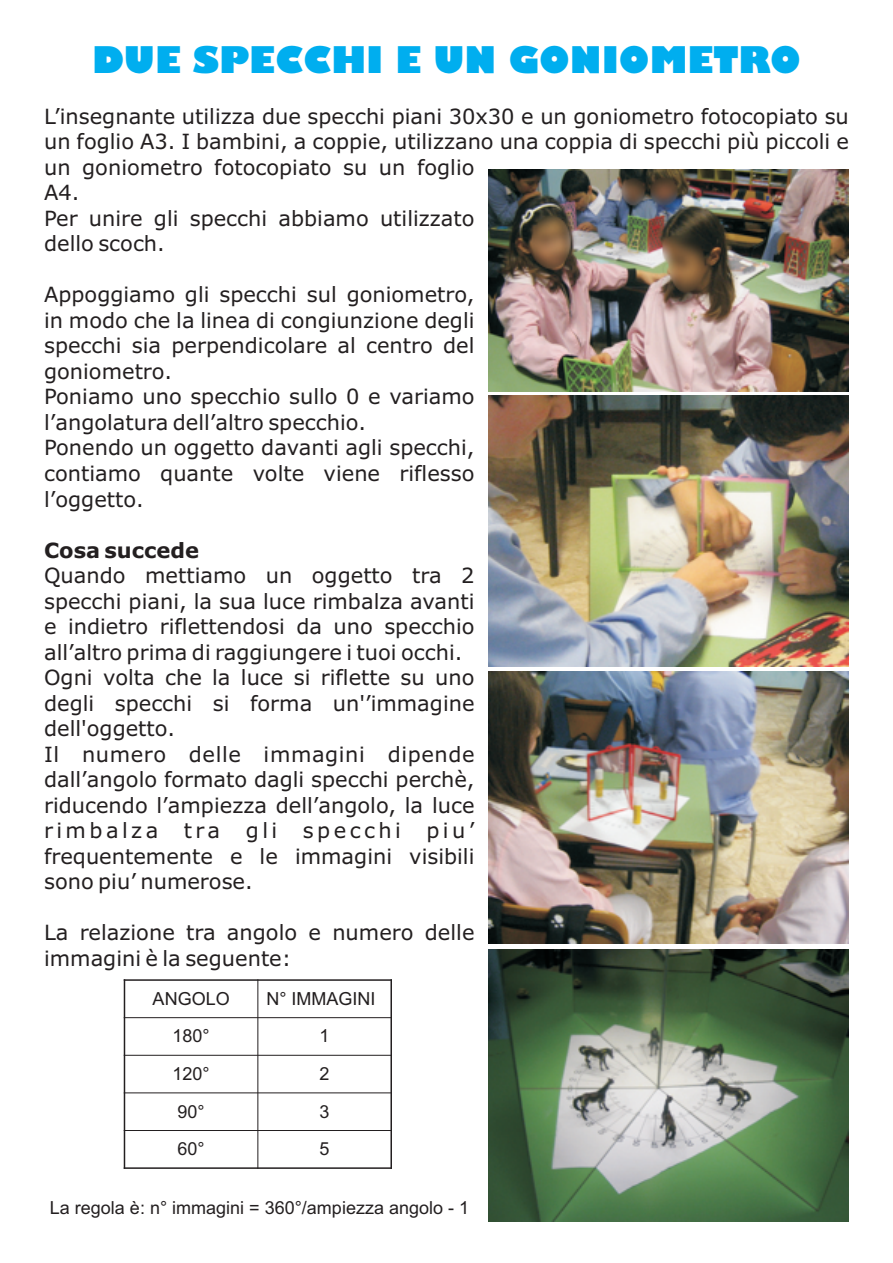
<style>
.page{position:relative;width:893px;height:1263px;background:#fff}
.page>*{position:absolute;margin:0;border:0;box-sizing:border-box;transform-origin:0 0}
.t1{font:800 36px "Gill Sans";color:#00aeef}
.t2{font:21px/25.5px "Verdana";color:#231f20}
.t3{font:700 21px "Verdana";color:#231f20}
.t4{font:18px "Arial";color:#231f20}
</style>
<div class="page">
<img style="left:488px;top:672px;width:360px;height:271px">
<img style="left:488px;top:395px;width:360px;height:272px">
<img style="left:488px;top:950px;width:360px;height:271px">
<img style="left:488px;top:169px;width:360px;height:222px">
<hr style="left:124px;top:979px;width:1px;height:190px;background:#231f20">
<hr style="left:257px;top:979px;width:1px;height:190px;background:#231f20">
<hr style="left:390px;top:979px;width:2px;height:190px;background:#231f20">
<hr style="left:124px;top:1167px;width:268px;height:2px;background:#231f20">
<hr style="left:124px;top:1130px;width:268px;height:1px;background:#231f20">
<hr style="left:124px;top:1092px;width:268px;height:1px;background:#231f20">
<hr style="left:124px;top:1055px;width:268px;height:1px;background:#231f20">
<hr style="left:124px;top:1017px;width:268px;height:1px;background:#231f20">
<hr style="left:124px;top:979px;width:268px;height:2px;background:#231f20">
<h1 class="t1" style="left:92px;top:46px;width:710px">DUE SPECCHI E UN GONIOMETRO</h1>
<p class="t2" style="left:44px;top:105px;width:806px">L’insegnante utilizza due specchi piani 30x30 e un goniometro fotocopiato su un foglio A3. I bambini, a coppie, utilizzano una coppia di specchi più piccoli e un goniometro fotocopiato su un foglio<br>A4.<br>Per unire gli specchi abbiamo utilizzato<br>dello scoch.</p>
<p class="t2" style="left:44px;top:284px;width:432px">Appoggiamo gli specchi sul goniometro, in modo che la linea di congiunzione degli specchi sia perpendicolare al centro del goniometro.<br>Poniamo uno specchio sullo 0 e variamo l’angolatura dell’altro specchio.<br>Ponendo un oggetto davanti agli specchi, contiamo quante volte viene riflesso l’oggetto.</p>
<p class="t3" style="left:44px;top:541px;width:157px">Cosa succede</p>
<p class="t2" style="left:44px;top:564px;width:432px">Quando mettiamo un oggetto tra 2 specchi piani, la sua luce rimbalza avanti e indietro riflettendosi da uno specchio all’altro prima di raggiungere i tuoi occhi.<br>Ogni volta che la luce si riflette su uno degli specchi si forma un'’immagine dell'oggetto.<br>Il numero delle immagini dipende dall’angolo formato dagli specchi perchè, riducendo l’ampiezza dell’angolo, la luce rimbalza tra gli specchi piu’ frequentemente e le immagini visibili sono piu’ numerose.</p>
<p class="t2" style="left:44px;top:922px;width:432px">La relazione tra angolo e numero delle immagini è la seguente:</p>
<p class="t4" style="left:153px;top:992px;width:79px">ANGOLO</p>
<p class="t4" style="left:266px;top:992px;width:111px">N° IMMAGINI</p>
<p class="t4" style="left:173px;top:1029px;width:39px">180°</p>
<p class="t4" style="left:320px;top:1029px;width:12px">1</p>
<p class="t4" style="left:173px;top:1067px;width:39px">120°</p>
<p class="t4" style="left:320px;top:1067px;width:12px">2</p>
<p class="t4" style="left:178px;top:1104px;width:29px">90°</p>
<p class="t4" style="left:320px;top:1104px;width:12px">3</p>
<p class="t4" style="left:178px;top:1142px;width:29px">60°</p>
<p class="t4" style="left:320px;top:1142px;width:12px">5</p>
<p class="t4" style="left:50px;top:1200px;width:421px">La regola è: n° immagini = 360°/ampiezza angolo - 1</p>
</div>
